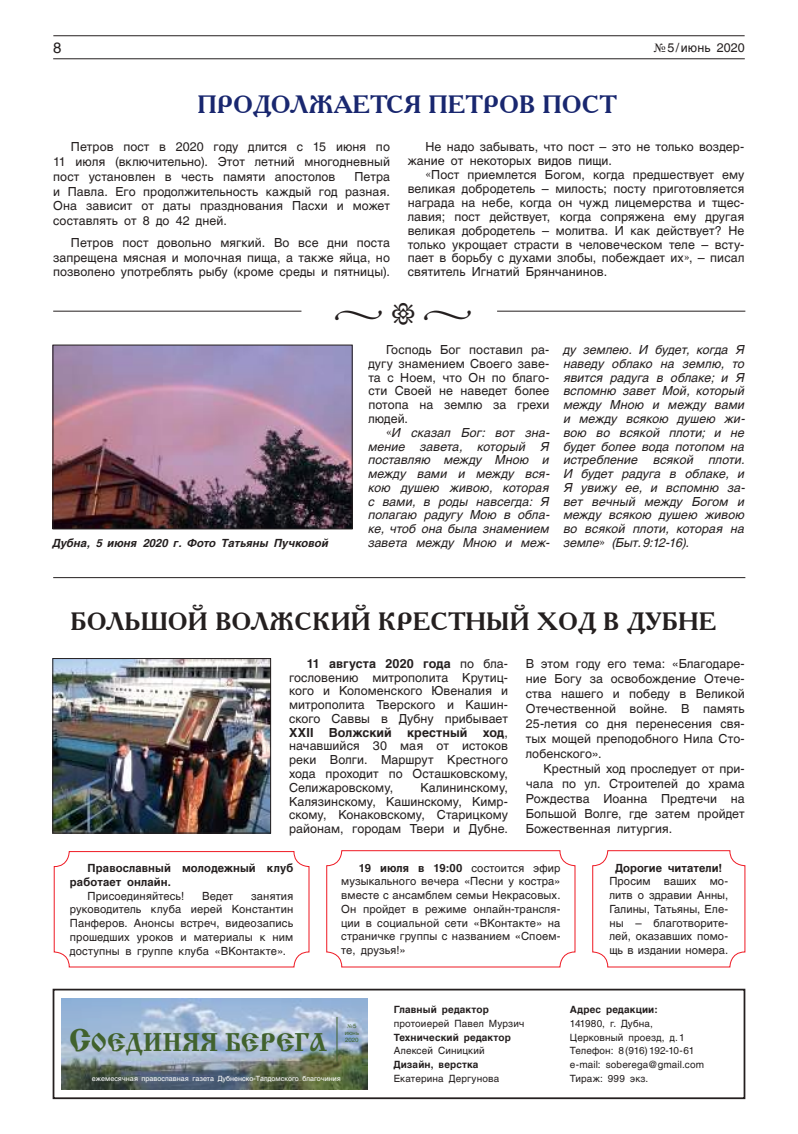
<style>
.page{position:relative;width:798px;height:1134px;background:#fff}
.page>*{position:absolute;margin:0;border:0;box-sizing:border-box;transform-origin:0 0}
.t1{font:30px "Minion Pro";color:#241f1f}
.t2{font:26.62px "Cyrillic Old";color:#41622d}
.t3{font:700 25px "Academy ACTT";color:#241f1f}
.t4{font:700 25px "Academy ACTT";color:#19276f}
.t5{font:15px "AG Helvetica Cyr Roman";color:#241f1f}
.t6{font:12.5px/13.8px "AG Helvetica Cyr Roman";letter-spacing:.005em;color:#241f1f;text-align:justify}
.t7{font:italic 12.5px/13.8px "AG Helvetica Cyr";letter-spacing:.005em;color:#241f1f;text-align:justify}
.t8{font:700 12.5px "AG Helvetica Cyr";letter-spacing:.01em;color:#241f1f}
.t9{font:11.25px/13.8px "AG Helvetica Cyr Roman";letter-spacing:.005em;color:#241f1f;text-align:justify}
.t10{font:700 11.25px/13.8px "AG Helvetica Cyr";letter-spacing:.01em;color:#241f1f}
.t11{font:italic 700 11.25px "AG Helvetica Cyr";color:#241f1f}
.t12{font:10px/13.8px "AG Helvetica Cyr Roman";letter-spacing:.015em;color:#241f1f}
.t13{font:700 10px "AG Helvetica Cyr";letter-spacing:.015em;color:#241f1f}
.t14{font:7.25px "AG Helvetica Cyr Roman";color:#fff}
.t15{font:6.12px/7.4px "AG Helvetica Cyr Roman";color:#41622d}
.t16{font:5.5px "Times New Roman";color:#41622d}
.s1{font-family:"Times New Roman"}
.s2{font-family:"Minion Pro"}
.s3{font-family:"Minion Pro";font-style:normal}
.s4{font-family:"AG Helvetica Cyr Roman";font-weight:400}
.s5{font-family:"AG Helvetica Cyr";font-weight:700}
.s6{font-size:33.25px}
.s7{font-family:"AG Helvetica Cyr Roman";font-size:6.12px}
</style>
<div class="page">
<div style="left:326px;top:850px;width:249px;height:117px;border:1px solid #ef1923;border-radius:15px"></div>
<div style="left:54px;top:851px;width:255px;height:116px;border:1px solid #ef1923;border-radius:15px"></div>
<hr style="left:53px;top:58px;width:691px;height:1px;background:#241f1f">
<hr style="left:53px;top:35px;width:691px;height:1px;background:#241f1f">
<div style="left:53px;top:989px;width:692px;height:110px;border:2px solid #241f1f"></div>
<img style="left:61px;top:998px;width:306px;height:92px">
<hr style="left:336px;top:1017px;width:1px;height:44px;background:#41622d">
<img style="left:55px;top:347px;width:295px;height:180px">
<div style="left:53px;top:345px;width:299px;height:184px;border:1px solid #241f1f"></div>
<img style="left:55px;top:660px;width:214px;height:171px">
<div style="left:53px;top:658px;width:218px;height:175px;border:1px solid #241f1f"></div>
<hr style="left:53px;top:311px;width:248px;height:1px;background:#241f1f">
<hr style="left:497px;top:311px;width:248px;height:1px;background:#241f1f">
<hr style="left:53px;top:577px;width:692px;height:1px;background:#241f1f">
<div style="left:592px;top:850px;width:153px;height:117px;border:1px solid #ef1923;border-radius:15px"></div>
<p class="t5" style="left:53px;top:39px;width:10px">8</p>
<p class="t6" style="left:653px;top:41px;width:92px"><span class="s1">№</span> 5/июнь 2020</p>
<h3 class="t4" style="left:197px;top:88px;width:420px">ПРОДОЛЖАЕТСЯ ПЕТРОВ ПОСТ</h3>
<p class="t6" style="left:53px;top:140px;width:338px;line-height:14.8px;text-indent:18px">Петров пост в 2020 году длится с 15 июня по 11 июля (включительно). Этот летний многодневный пост установлен в честь памяти апостолов</p>
<p class="t6" style="left:407px;top:140px;width:338px;text-indent:18px">Не надо забывать, что пост – это не только воздер&shy;жание от некоторых видов пищи.</p>
<p class="t6" style="left:407px;top:168px;width:338px;text-indent:18px"><span class="s2">«</span>Пост приемлется Богом, когда предшествует ему великая добродетель – милость; посту приготовляется награда на небе, когда он чужд лицемерства и тщес&shy;лавия; пост действует, когда сопряжена ему другая великая добродетель – молитва. И как действует? Не только укрощает страсти в человеческом теле – всту&shy;пает в борьбу с духами злобы, побеждает их<span class="s2">»</span>, – писал святитель Игнатий Брянчанинов.</p>
<p class="t6" style="left:53px;top:169px;width:338px;line-height:14.8px;text-indent:301px">Петра и Павла. Его продолжительность каждый год разная.<br>Она зависит от даты празднования Пасхи и может составлять от 8 до 42 дней.</p>
<p class="t6" style="left:53px;top:235px;width:338px;line-height:14.8px;text-indent:18px">Петров пост довольно мягкий. Во все дни поста запрещена мясная и молочная пища, а также яйца, но позволено употреблять рыбу (кроме среды и пятницы).</p>
<h1 class="t1" style="left:333px;top:292px;width:141px">• • •</h1>
<p class="t11" style="left:53px;top:537px;width:277px">Дубна, 5 июня 2020 г. Фото Татьяны Пучковой</p>
<p class="t6" style="left:368px;top:343px;width:182px;text-indent:18px">Господь Бог поставил ра&shy;дугу знамением Своего заве&shy;та с Ноем, что Он по благо&shy;сти Своей не наведет более потопа на землю за грехи людей.</p>
<p class="t7" style="left:368px;top:426px;width:183px;text-indent:18px"><span class="s3">«</span>И сказал Бог: вот зна&shy;мение завета, который Я поставляю между Мною и между вами и между вся&shy;кою душею живою, которая с вами, в роды навсегда: Я полагаю радугу Мою в обла&shy;ке, чтоб она была знамением завета между Мною и меж-</p>
<p class="t7" style="left:563px;top:343px;width:183px">ду землею. И будет, когда Я наведу облако на землю, то явится радуга в облаке; и Я вспомню завет Мой, который между Мною и между вами и между всякою душею жи&shy;вою во всякой плоти; и не будет более вода потопом на истребление всякой плоти.<br>И будет радуга в облаке, и Я увижу ее, и вспомню за&shy;вет вечный между Богом и между всякою душею живою во всякой плоти, которая на земле<span class="s3">»</span> (Быт.9:12-16).</p>
<h3 class="t3" style="left:70px;top:605px;width:647px">БОЛЬШОЙ ВОЛЖСКИЙ КРЕСТНЫЙ ХОД В ДУБНЕ</h3>
<p class="t8" style="left:306px;top:656px;width:203px">11 августа 2020 года <span class="s4">по бла-</span></p>
<p class="t6" style="left:289px;top:670px;width:220px">гословению митрополита Крутиц&shy;кого и Коломенского Ювеналия и митрополита Тверского и Кашин&shy;ского Саввы в Дубну прибывает</p>
<p class="t8" style="left:289px;top:725px;width:220px">XXII Волжский крестный ход<span class="s4">,</span></p>
<p class="t6" style="left:289px;top:739px;width:220px">начавшийся 30 мая от истоков реки Волги. Маршрут Крестного хода проходит по Осташковскому, Селижаровскому,</p>
<p class="t6" style="left:289px;top:781px;width:220px;text-indent:131px">Калининскому, Калязинскому, Кашинскому, Кимр&shy;скому, Конаковскому, Старицкому районам, городам Твери и Дубне.</p>
<p class="t6" style="left:525px;top:656px;width:220px;line-height:15px">В этом году его тема: «Благодаре&shy;ние Богу за освобождение Отече&shy;ства нашего и победу в Великой Отечественной войне. В память 25-летия со дня перенесения свя&shy;тых мощей преподобного Нила Сто&shy;лобенского».</p>
<p class="t6" style="left:525px;top:761px;width:220px;line-height:15px;text-indent:18px">Крестный ход проследует от при&shy;чала по ул. Строителей до храма Рождества Иоанна Предтечи на Большой Волге, где затем пройдет Божественная литургия.</p>
<p class="t10" style="left:70px;top:861px;width:225px;text-indent:18px">Православный молодежный клуб работает онлайн.</p>
<p class="t9" style="left:88px;top:889px;width:98px">Присоединяйтесь!</p>
<p class="t9" style="left:202px;top:889px;width:33px">Ведет</p>
<p class="t9" style="left:70px;top:889px;width:225px;text-indent:181px">занятия руководитель клуба иерей Константин Панферов. Анонсы встреч, видеозапись прошедших уроков и материалы к ним доступны в группе клуба «ВКонтакте».</p>
<p class="t9" style="left:341px;top:861px;width:221px;text-indent:18px"><span class="s5">19 июля в 19:00</span> состоится эфир музыкального вечера «Песни у костра» вместе с ансамблем семьи Некрасовых.<br>Он пройдет в режиме онлайн-трансля&shy;ции в социальной сети «ВКонтакте» на страничке группы с названием «Споем&shy;те, друзья!»</p>
<p class="t10" style="left:615px;top:861px;width:108px">Дорогие читатели!</p>
<p class="t9" style="left:609px;top:875px;width:120px;text-align:left">Просим ваших мо&shy;литв о здравии Анны,<br>Галины, Татьяны, Еле-- ны – благотворите&shy;лей, оказавших помо&shy;щь в издании номера.</p>
<h2 class="t2" style="left:69px;top:1028px;width:259px"><span class="s6">С</span>ОЕДИНЯЯ БЕРЕГА</h2>
<p class="t16" style="left:347px;top:1022px;width:11px">№ <span class="s7">5</span></p>
<p class="t15" style="left:344px;top:1029px;width:16px">июнь<br>2020</p>
<p class="t14" style="left:92px;top:1075px;width:250px">ежемесячная православная газета Дубненско-Талдомского благочиния</p>
<p class="t13" style="left:393px;top:1004px;width:97px">Главный редактор</p>
<p class="t12" style="left:393px;top:1016px;width:132px">протоиерей Павел Мурзич</p>
<p class="t13" style="left:393px;top:1031px;width:119px">Технический редактор</p>
<p class="t12" style="left:393px;top:1044px;width:92px">Алексей Синицкий</p>
<p class="t13" style="left:393px;top:1059px;width:86px">Дизайн, верстка</p>
<p class="t12" style="left:393px;top:1071px;width:107px">Екатерина Дергунова</p>
<p class="t13" style="left:569px;top:1004px;width:89px">Адрес редакции:</p>
<p class="t12" style="left:569px;top:1016px;width:136px">141980, г. Дубна,<br>Церковный проезд, д.1<br>Телефон: 8(916)192-10-61 e-mail: soberega@gmail.com<br>Тираж: 999 экз.</p>
</div>
